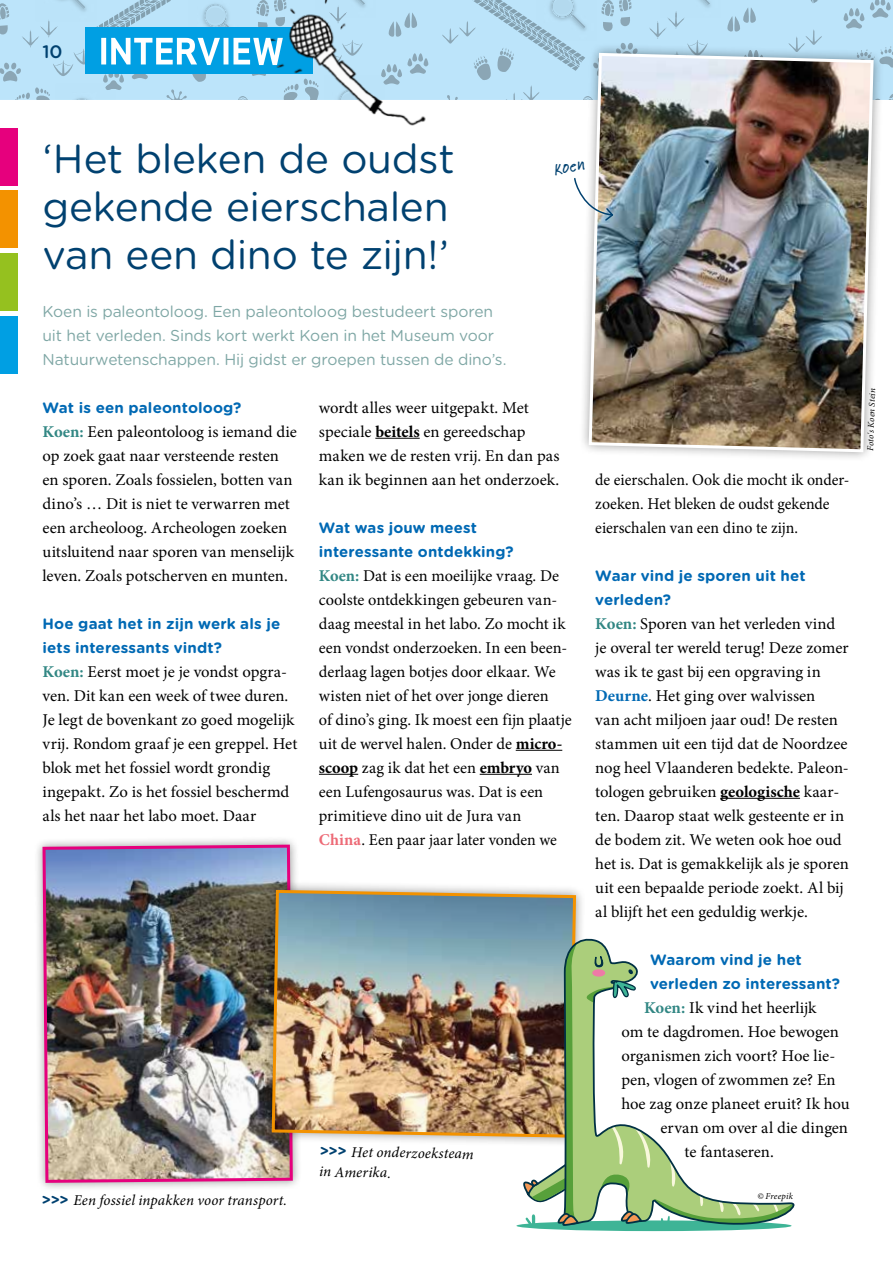
<style>
.page{position:relative;width:893px;height:1263px;background:#fff}
.page>*{position:absolute;margin:0;border:0;box-sizing:border-box;transform-origin:0 0}
.t1{font:40.5px/48px "Gotham Rounded";letter-spacing:-.01em;color:#004170}
.t2{font:500 18px "Gotham Rounded";color:#004170}
.t3{font:16.5px/24px "Minion Pro";color:#000}
.t4{font:16.5px/24px "Minion Pro";color:#000;scale:.96 1}
.t5{font:500 16.5px "Linotype Feltpen";color:#004170}
.t6{font:15.75px/24px "Gotham Rounded";letter-spacing:-.005em;color:#7fa7a5}
.t7{font:700 15px/24px "Gotham Rounded";letter-spacing:.01em;color:#0069b4}
.t8{font:italic 15px/20.2px "Minion Pro";letter-spacing:.005em;color:#000}
.t9{font:italic 9px "Minion Pro";letter-spacing:.02em;color:#000}
.s1{font-weight:700;color:#328784}
.s2{font-weight:700}
.s3{font-weight:700;color:#ed6b77}
.s4{font-family:"Gotham Rounded";font-weight:700;font-style:normal;color:#004170}
.s5{font-weight:700;color:#0069b4}
</style>
<div class="page">
<div style="left:0;top:128px;width:17px;height:57px;background:#e6007d"></div>
<div style="left:0;top:190px;width:17px;height:58px;background:#f39200"></div>
<div style="left:0;top:253px;width:17px;height:58px;background:#95c11f"></div>
<div style="left:0;top:316px;width:17px;height:57px;background:#009fe3"></div>
<svg style="left:717px;top:0;width:176px;height:100px;background:#b6ddf2"></svg>
<svg style="left:442px;top:0;width:268px;height:100px;background:#b5dbf0"></svg>
<hr style="left:375px;top:438px;width:45px;height:1px;background:#000">
<hr style="left:516px;top:750px;width:46px;height:1px;background:#000">
<hr style="left:319px;top:774px;width:39px;height:1px;background:#000">
<hr style="left:480px;top:774px;width:52px;height:1px;background:#000">
<hr style="left:720px;top:798px;width:80px;height:1px;background:#000">
<img style="left:359px;top:0;width:74px;height:126px">
<svg style="left:0;top:0;width:365px;height:101px;background:#92cce8"></svg>
<div style="left:578px;top:42px;width:306px;height:421px;background:#000;opacity:.4"></div>
<img style="left:587px;top:51px;width:288px;height:403px">
<div style="left:34px;top:836px;width:268px;height:356px;background:#000;opacity:.4"></div>
<img style="left:41px;top:843px;width:253px;height:341px">
<div style="left:262px;top:880px;width:324px;height:268px;background:#000;opacity:.4"></div>
<img style="left:270px;top:888px;width:308px;height:251px">
<svg style="left:516px;top:1220px;width:275px;height:11px"></svg>
<svg style="left:563px;top:937px;width:229px;height:293px"></svg>
<img style="left:522px;top:943px;width:58px;height:288px">
<svg style="left:601px;top:1126px;width:194px;height:100px"></svg>
<svg style="left:586px;top:980px;width:51px;height:23px"></svg>
<svg style="left:574px;top:177px;width:41px;height:45px"></svg>
<p class="t2" style="left:43px;top:38px;width:22px">10</p>
<h1 class="t1" style="left:43px;top:132px;width:414px">‘Het bleken de oudst gekende eierschalen van een dino te zijn!’</h1>
<p class="t6" style="left:43px;top:298px;width:466px">Koen is paleontoloog. Een paleontoloog bestudeert sporen uit het verleden. Sinds kort werkt Koen in het Museum voor<br>Natuurwetenschappen. Hij gidst er groepen tussen de dino’s.</p>
<p class="t7" style="left:43px;top:395px;width:200px">Wat is een paleontoloog?</p>
<p class="t3" style="left:43px;top:419px;width:256px"><span class="s1">Koen:</span> Een paleontoloog is iemand die op zoek gaat naar versteende resten en sporen. Zoals fossielen, botten van dino’s … Dit is niet te verwarren met een archeoloog. Archeologen zoeken uitsluitend naar sporen van menselijk leven. Zoals potscherven en munten.</p>
<p class="t7" style="left:43px;top:611px;width:239px">Hoe gaat het in zijn werk als je iets interessants vindt?</p>
<p class="t3" style="left:43px;top:659px;width:256px"><span class="s1">Koen:</span> Eerst moet je je vondst opgra&shy;ven. Dit kan een week of twee duren.<br>Je legt de bovenkant zo goed mogelijk vrij. Rondom graaf je een greppel. Het blok met het fossiel wordt grondig ingepakt. Zo is het fossiel beschermd als het naar het labo moet. Daar</p>
<p class="t5" style="left:552px;top:159px;width:33px;rotate:-11deg">Koen</p>
<p class="t3" style="left:319px;top:395px;width:242px">wordt alles weer uitgepakt. Met speciale <span class="s2">beitels</span> en gereedschap maken we de resten vrij. En dan pas kan ik beginnen aan het onderzoek.</p>
<p class="t7" style="left:319px;top:515px;width:196px">Wat was jouw meest interessante ontdekking?</p>
<p class="t3" style="left:319px;top:563px;width:254px"><span class="s1">Koen:</span> Dat is een moeilijke vraag. De coolste ontdekkingen gebeuren van&shy;daag meestal in het labo. Zo mocht ik een vondst onderzoeken. In een been&shy;derlaag lagen botjes door elkaar. We wisten niet of het over jonge dieren<br>of dino’s ging. Ik moest een fijn plaatje uit de wervel halen. Onder de <span class="s2">micro&shy;scoop</span> zag ik dat het een <span class="s2">embryo</span> van een Lufengosaurus was. Dat is een primitieve dino uit de Jura van<br><span class="s3">China</span>. Een paar jaar later vonden we</p>
<p class="t8" style="left:41px;top:1189px;width:247px"><span class="s4">&gt;&gt;&gt;</span> Een fossiel inpakken voor transport.</p>
<p class="t8" style="left:320px;top:1141px;width:156px;rotate:1deg"><span class="s4">&gt;&gt;&gt;</span> Het onderzoeksteam in Amerika.</p>
<p class="t4" style="left:595px;top:467px;width:266px">de eierschalen. Ook die mocht ik onder&shy;zoeken. Het bleken de oudst gekende eierschalen van een dino te zijn.</p>
<p class="t7" style="left:595px;top:563px;width:212px">Waar vind je sporen uit het verleden?</p>
<p class="t3" style="left:595px;top:611px;width:255px"><span class="s1">Koen:</span> Sporen van het verleden vind je overal ter wereld terug! Deze zomer was ik te gast bij een opgraving in <span class="s5">Deurne</span>. Het ging over walvissen<br>van acht miljoen jaar oud! De resten stammen uit een tijd dat de Noordzee nog heel Vlaanderen bedekte. Paleon&shy;tologen gebruiken <span class="s2">geologische</span> kaar&shy;ten. Daarop staat welk gesteente er in de bodem zit. We weten ook hoe oud het is. Dat is gemakkelijk als je sporen uit een bepaalde periode zoekt. Al bij al blijft het een geduldig werkje.</p>
<p class="t7" style="left:650px;top:947px;width:192px">Waarom vind je het verleden zo interessant?</p>
<p class="t3" style="left:644px;top:995px;width:174px"><span class="s1">Koen:</span> Ik vind het heerlijk</p>
<p class="t3" style="left:621px;top:1019px;width:219px">om te dagdromen. Hoe bewogen</p>
<p class="t3" style="left:621px;top:1043px;width:215px">organismen zich voort? Hoe lie-</p>
<p class="t3" style="left:621px;top:1067px;width:216px">pen, vlogen of zwommen ze? En</p>
<p class="t3" style="left:621px;top:1091px;width:230px">hoe zag onze planeet eruit? Ik hou</p>
<p class="t3" style="left:661px;top:1115px;width:189px">ervan om over al die dingen</p>
<p class="t3" style="left:685px;top:1139px;width:91px">te fantaseren.</p>
<p class="t9" style="left:757px;top:1189px;width:37px">© Freepik</p>
<p class="t9" style="left:864px;top:450px;width:64px;rotate:-88deg">Foto's Koen Stein</p>
</div>
